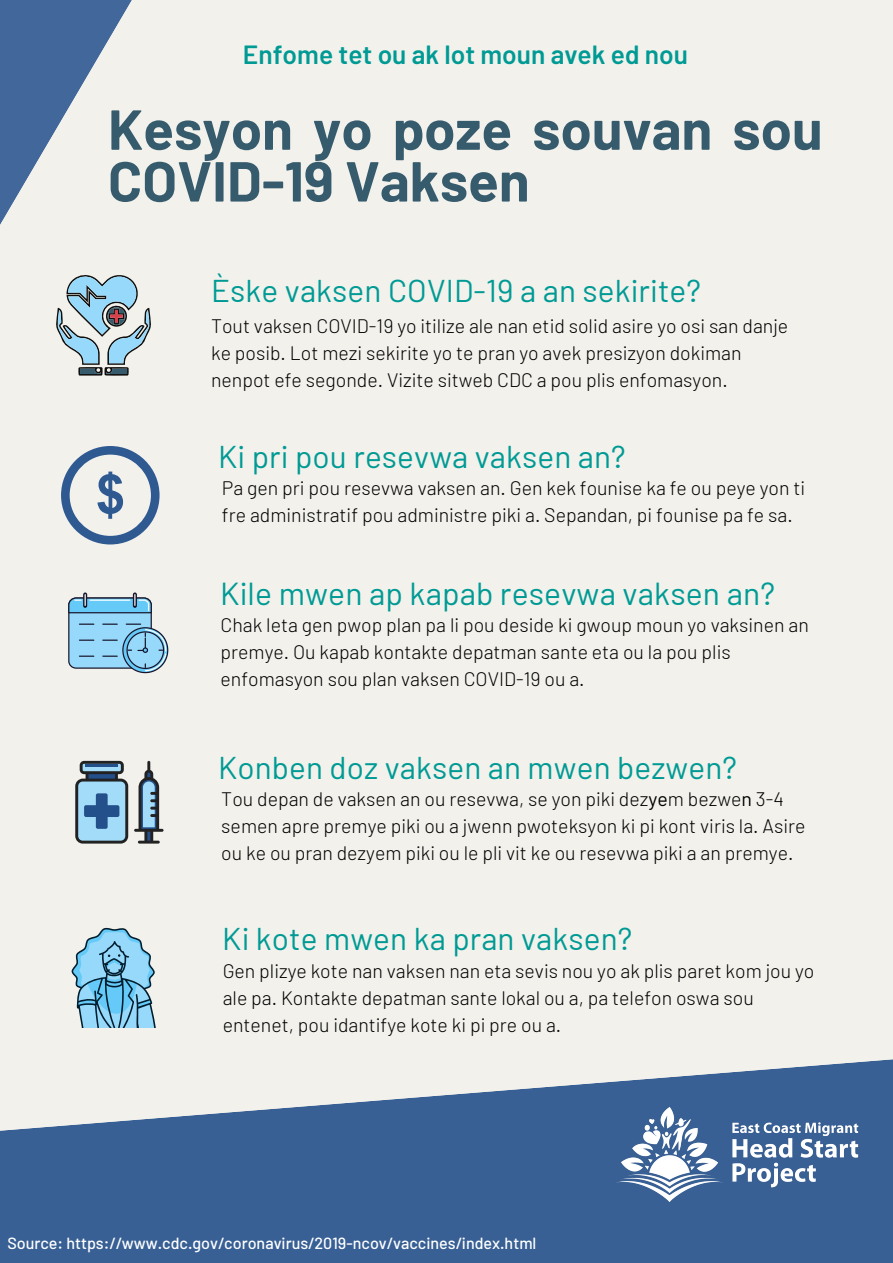
<style>
.page{position:relative;width:893px;height:1263px;background:#f2f1ec}
.page>*{position:absolute;margin:0;border:0;box-sizing:border-box;transform-origin:0 0}
.t1{font:700 56.25px/51.8px "Barlow";color:#365b6d}
.t2{font:31.8px "Barlow";letter-spacing:.005em;color:#009a94}
.t3{font:31.5px "Barlow";letter-spacing:.005em;color:#009a94}
.t4{font:600 26.25px "Barlow";color:#009a94}
.t5{font:300 19.5px/27px "Barlow";color:#000}
.t6{font:500 16.12px "Barlow";color:#fff}
.s1{font-weight:400}
</style>
<div class="page">
<svg style="left:0;top:0;width:132px;height:225px"></svg>
<svg style="left:134px;top:761px;width:30px;height:82px"></svg>
<svg style="left:75px;top:761px;width:53px;height:82px;background:#7299b4"></svg>
<svg style="left:0;top:1059px;width:893px;height:204px;fill:#386095"></svg>
<svg style="left:72px;top:927px;width:84px;height:100px"></svg>
<svg style="left:56px;top:275px;width:95px;height:101px"></svg>
<svg style="left:61px;top:446px;width:99px;height:98px"></svg>
<img style="left:602px;top:1099px;width:275px;height:108px">
<div style="left:69px;top:598px;width:82px;height:70px;background:#96d9fb;border-radius:7px"></div>
<div style="left:68px;top:597px;width:84px;height:72px;border:1px solid #17142b;border-radius:7px"></div>
<svg style="left:79px;top:623px;width:15px;height:2px"></svg>
<svg style="left:79px;top:639px;width:15px;height:2px"></svg>
<svg style="left:79px;top:655px;width:15px;height:2px"></svg>
<svg style="left:103px;top:623px;width:66px;height:50px"></svg>
<svg style="left:68px;top:595px;width:84px;height:19px;background:#72aecd"></svg>
<p class="t4" style="left:243px;top:38px;width:446px">Enfome tet ou ak lot moun avek ed nou</p>
<p class="t1" style="left:108px;top:101px;width:716px">Kesyon yo poze souvan sou<br>COVID-19 Vaksen</p>
<p class="t3" style="left:211px;top:271px;width:491px">Èske vaksen COVID-19 a an sekirite?</p>
<p class="t5" style="left:211px;top:311px;width:578px">Tout vaksen COVID-19 yo itilize ale nan etid solid asire yo osi san danje ke posib. Lot mezi sekirite yo te pran yo avek presizyon dokiman nenpot efe segonde. Vizite sitweb CDC a pou plis enfomasyon.</p>
<p class="t3" style="left:218px;top:437px;width:409px">Ki pri pou resevwa vaksen an?</p>
<p class="t5" style="left:222px;top:474px;width:584px">Pa gen pri pou resevwa vaksen an. Gen kek founise ka fe ou peye yon ti fre administratif pou administre piki a. Sepandan, pi founise pa fe sa.</p>
<p class="t2" style="left:220px;top:573px;width:556px">Kile mwen ap kapab resevwa vaksen an?</p>
<p class="t5" style="left:220px;top:611px;width:590px">Chak leta gen pwop plan pa li pou deside ki gwoup moun yo vaksinen an premye. Ou kapab kontakte depatman sante eta ou la pou plis enfomasyon sou plan vaksen COVID-19 ou a.</p>
<p class="t3" style="left:218px;top:748px;width:520px">Konben doz vaksen an mwen bezwen?</p>
<p class="t5" style="left:221px;top:785px;width:585px">Tou depan de vaksen an ou resevwa, se yon piki dez<span class="s1">ye</span>m bezwe<span class="s1">n</span> 3-4 semen apre premye piki ou a jwenn pwoteksyon ki pi kont viris la. Asire ou ke ou pran dezyem piki ou le pli vit ke ou resevwa piki a an premye.</p>
<p class="t3" style="left:222px;top:919px;width:411px">Ki kote mwen ka pran vaksen?</p>
<p class="t5" style="left:223px;top:956px;width:593px">Gen plizye kote nan vaksen nan eta sevis nou yo ak plis paret kom jou yo ale pa. Kontakte depatman sante lokal ou a, pa telefon oswa sou entenet, pou idantifye kote ki pi pre ou a.</p>
<p class="t6" style="left:7px;top:1233px;width:530px">Source: https://www.cdc.gov/coronavirus/2019-ncov/vaccines/index.html</p>
</div>
